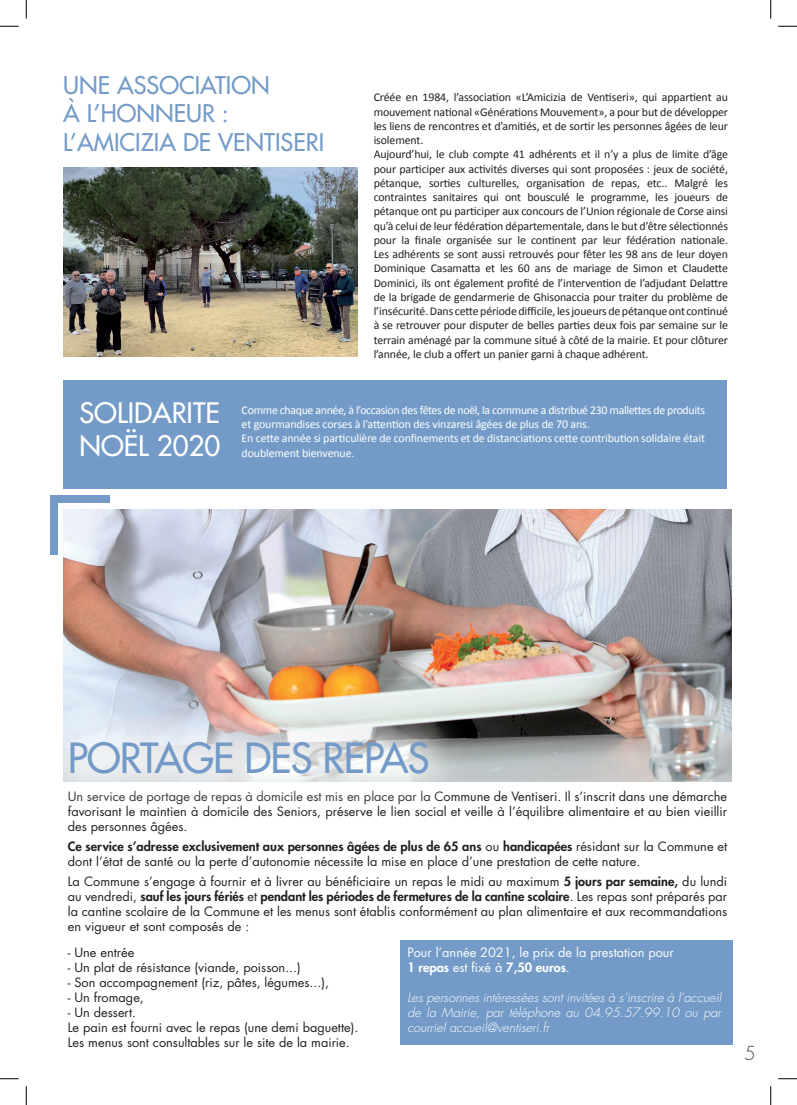
<style>
.page{position:relative;width:797px;height:1105px;background:#fff}
.page>*{position:absolute;margin:0;border:0;box-sizing:border-box;transform-origin:0 0}
.t1{font:40.5px "Futura";letter-spacing:-.02em;color:#749bc8}
.t2{font:27.5px/33px "Futura";color:#fff}
.t3{font:23.75px/28.5px "Futura";letter-spacing:.145em;color:#749bc8}
.t4{font:300 18.75px "Futura";color:#4e4f50}
.t5{font:12.5px/15px "Futura";color:#231f20;text-align:justify}
.t6{font:italic 300 12.5px/15px "Futura";color:#fff;text-align:justify}
.t7{font:12.5px/15px "Futura";color:#fff}
.t8{font:11.88px/14.2px "Calibri";letter-spacing:-.01em;color:#231f20}
.t9{font:11.88px/14.2px "Calibri";letter-spacing:-.01em;color:#fff}
.s1{font-weight:800}
</style>
<div class="page">
<div style="left:400px;top:941px;width:332px;height:104px;background:#749bc8"></div>
<img style="left:63px;top:509px;width:668px;height:272px">
<div style="left:24px;top:694px;width:443px;height:118px;background:#fff;opacity:.75"></div>
<div style="left:50px;top:495px;width:59px;height:7px;background:#749bc8"></div>
<div style="left:50px;top:495px;width:7px;height:59px;background:#749bc8"></div>
<img style="left:63px;top:167px;width:294px;height:189px">
<div style="left:63px;top:380px;width:664px;height:108px;background:#749bc8"></div>
<svg style="left:0;top:25px;width:19px;height:2px"></svg>
<svg style="left:778px;top:25px;width:19px;height:2px"></svg>
<svg style="left:0;top:1078px;width:19px;height:1px"></svg>
<svg style="left:778px;top:1078px;width:19px;height:1px"></svg>
<svg style="left:25px;top:0;width:2px;height:19px"></svg>
<svg style="left:25px;top:1086px;width:2px;height:19px"></svg>
<svg style="left:770px;top:0;width:1px;height:19px"></svg>
<svg style="left:770px;top:1086px;width:1px;height:19px"></svg>
<h3 class="t3" style="left:63px;top:71px;width:262px">UNE ASSOC IATION<br>À L’HONNEUR :<br>L’AMIC IZIA DE VENTISERI</h3>
<p class="t8" style="left:373px;top:90px;width:356px">Créée en 1984, l’association «L’Amicizia de Ventiseri», qui appartient au mouvement national «Générations Mouvement», a pour but de développer les liens de rencontres et d’amitiés, et de sortir les personnes âgées de leur isolement.<br>Aujourd’hui, le club compte 41 adhérents et il n’y a plus de limite d’âge pour participer aux activités diverses qui sont proposées : jeux de société, pétanque, sorties culturelles, organisation de repas, etc.. Malgré les contraintes sanitaires qui ont bousculé le programme, les joueurs de pétanque ont pu participer aux concours de l’Union régionale de Corse ainsi qu’à celui de leur fédération départementale, dans le but d’être sélectionnés pour la finale organisée sur le continent par leur fédération nationale.<br>Les adhérents se sont aussi retrouvés pour fêter les 98 ans de leur doyen Dominique Casamatta et les 60 ans de mariage de Simon et Claudette Dominici, ils ont également profité de l’intervention de l’adjudant Delattre de la brigade de gendarmerie de Ghisonaccia pour traiter du problème de l’insécurité. Dans cette période difficile, les joueurs de pétanque ont continué à se retrouver pour disputer de belles parties deux fois par semaine sur le terrain aménagé par la commune situé à côté de la mairie. Et pour clôturer l’année, le club a offert un panier garni à chaque adhérent.</p>
<h2 class="t2" style="left:79px;top:396px;width:142px">SOLIDARITE<br>NOËL 2020</h2>
<p class="t9" style="left:242px;top:403px;width:465px">Comme chaque année, à l’occasion des fêtes de noël, la commune a distribué 230 mallettes de produits et gourmandises corses à l’attention des vinzaresi âgées de plus de 70 ans.<br>En cette année si particulière de confinements et de distanciations cette contribution solidaire était doublement bienvenue.</p>
<h1 class="t1" style="left:68px;top:731px;width:199px">PORTAGE DES</h1>
<h1 class="t1" style="left:322px;top:731px;width:106px">RE PAS</h1>
<p class="t5" style="left:68px;top:789px;width:661px">Un service de portage de repas à domicile est mis en place par la Commune de Ventiseri. Il s’inscrit dans une démarche favorisant le maintien à domicile des Seniors, préserve le lien social et veille à l’équilibre alimentaire et au bien vieillir des personnes âgées.</p>
<p class="t5" style="left:68px;top:839px;width:661px"><span class="s1">Ce service s’adresse exclusivement aux personnes âgées de plus de 65 ans</span> ou <span class="s1">handicapées</span> résidant sur la Commune et dont l’état de santé ou la perte d’autonomie nécessite la mise en place d’une prestation de cette nature.</p>
<p class="t5" style="left:68px;top:874px;width:661px">La Commune s’engage à fournir et à livrer au bénéficiaire un repas le midi au maximum <span class="s1">5 jours par semaine,</span> du lundi au vendredi, <span class="s1">sauf les jours fériés</span> et <span class="s1">pendant les périodes de fermetures de la cantine scolaire</span>. Les repas sont préparés par la cantine scolaire de la Commune et les menus sont établis conformément au plan alimentaire et aux recommandations en vigueur et sont composés de :</p>
<p class="t5" style="left:68px;top:944px;width:68px">- Une entrée</p>
<p class="t5" style="left:68px;top:959px;width:234px">- Un plat de résistance (viande, poisson...)</p>
<p class="t5" style="left:68px;top:974px;width:262px">- Son accompagnement (riz, pâtes, légumes...),</p>
<p class="t5" style="left:68px;top:989px;width:77px">- Un fromage,</p>
<p class="t5" style="left:68px;top:1004px;width:292px;text-align:left">- Un dessert.<br>Le pain est fourni avec le repas (une demi baguette).<br>Les menus sont consultables sur le site de la mairie.</p>
<p class="t7" style="left:407px;top:944px;width:268px">Pour l’année 2021, le prix de la prestation pour<br><span class="s1">1 repas</span> est fixé à <span class="s1">7,50 euros</span>.</p>
<p class="t6" style="left:407px;top:990px;width:315px">Les personnes intéressées sont invitées à s’inscrire à l’accueil de la Mairie, par téléphone au 04.95.57.99.10 ou par courriel accueil@ventiseri.fr</p>
<h3 class="t4" style="left:744px;top:1041px;width:13px">5</h3>
</div>
